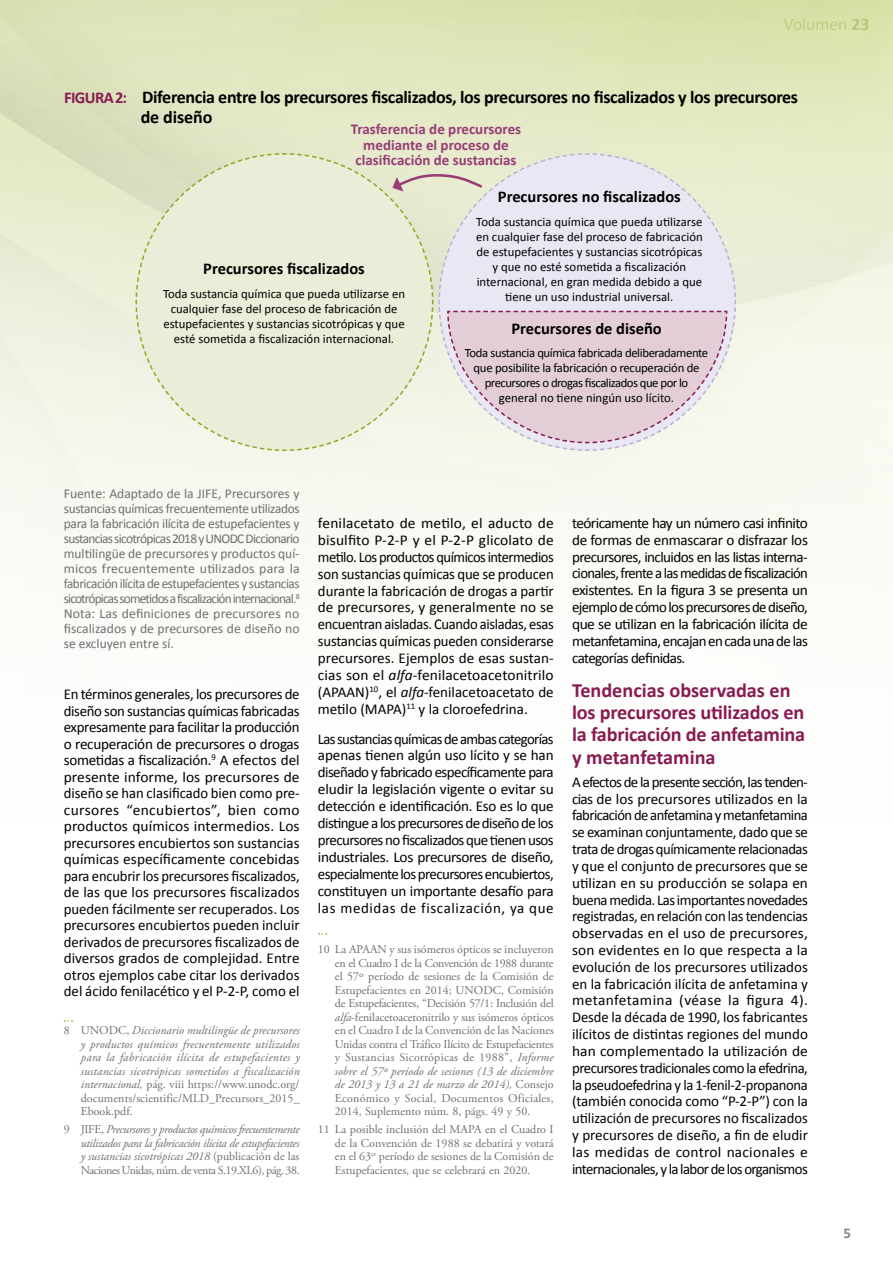
<style>
.page{position:relative;width:893px;height:1263px;background:#fff}
.page>*{position:absolute;margin:0;border:0;box-sizing:border-box;transform-origin:0 0}
.t1{font:700 20.25px/22px "Calibri";letter-spacing:-.01em;color:#881b52}
.t2{font:700 18px/19.5px "Calibri";letter-spacing:-.02em;color:#000}
.t3{font:300 17.7px "Calibri";color:#b9c676}
.t4{font:700 16.5px "Calibri";color:#000}
.t5{font:700 16.5px "Calibri";color:#881b52}
.t6{font:15px/16.8px "Calibri";letter-spacing:-.01em;color:#000;text-align:justify}
.t7{font:700 15px/15.8px "Calibri";color:#973d76;text-align:center}
.t8{font:700 15px "Calibri";color:#878786}
.t9{font:13.5px/15px "Calibri";color:#6f6f6e;text-align:justify}
.t10{font:12.75px/15px "Calibri";color:#000;text-align:center}
.t11{font:12.75px/15px "Calibri";letter-spacing:-.03em;color:#000;text-align:center}
.t12{font:12px/13.5px "Adobe Garamond Pro";color:#6f6f6e;text-align:justify}
.t13{font:italic 12px/13.5px "Adobe Garamond Pro";letter-spacing:.005em;color:#6f6f6e;text-align:justify}
.s1{font-weight:700}
.s2{font-size:16.5px;color:#881b52}
.s3{font-style:normal}
.s4{font-style:italic}
</style>
<div class="page">
<svg style="left:0;top:141px;width:893px;height:60px;background:#e4e9c8"></svg>
<svg style="left:0;top:201px;width:893px;height:373px;fill:#f7f8ef"></svg>
<svg style="left:0;top:0;width:893px;height:141px;background:#dfe4bb"></svg>
<svg style="left:65px;top:1020px;width:8px;height:2px"></svg>
<svg style="left:319px;top:933px;width:8px;height:2px"></svg>
<svg style="left:135px;top:152px;width:602px;height:300px;background:#e7e5dc"></svg>
<p class="t3" style="left:784px;top:13px;width:87px">Volumen <span class="s1">23</span></p>
<p class="t5" style="left:64px;top:87px;width:31px">Figura</p>
<p class="t2" style="left:141px;top:87px;width:659px;text-indent:-25px"><span class="s2">2:</span> Diferencia entre los precursores fiscalizados, los precursores no fiscalizados y los precursores de diseño</p>
<p class="t7" style="left:351px;top:121px;width:172px">Trasferencia de precursores mediante el proceso de clasificación de sustancias</p>
<p class="t4" style="left:203px;top:258px;width:163px">Precursores fiscalizados</p>
<p class="t10" style="left:163px;top:286px;width:244px">Toda sustancia química que pueda utilizarse en cualquier fase del proceso de fabricación de estupefacientes y sustancias sicotrópicas y que esté sometida a fiscalización internacional.</p>
<p class="t4" style="left:498px;top:186px;width:185px">Precursores no fiscalizados</p>
<p class="t10" style="left:476px;top:214px;width:228px">Toda sustancia química que pueda utilizarse en cualquier fase del proceso de fabricación de estupefacientes y sustancias sicotrópicas y que no esté sometida a fiscalización internacional, en gran medida debido a que tiene un uso industrial universal.</p>
<p class="t4" style="left:511px;top:318px;width:152px">Precursores de diseño</p>
<p class="t11" style="left:465px;top:346px;width:245px">Toda sustancia química fabricada deliberadamente que posibilite la fabricación o recuperación de precursores o drogas fiscalizados que por lo general no tiene ningún uso lícito.</p>
<p class="t9" style="left:64px;top:486px;width:237px">Fuente: Adaptado de la JIFE, Precursores y sustancias químicas frecuentemente utilizados para la fabricación ilícita de estupefacientes y sustancias sicotrópicas 2018 y UNODC Diccionario multilingüe de precursores y productos quí&shy;micos frecuentemente utilizados para la fabricación ilícita de estupefacientes y sustancias sicotrópicas sometidos a fiscalización internacional.<sup>8<br></sup>Nota: Las definiciones de precursores no fiscalizados y de precursores de diseño no se excluyen entre sí.</p>
<p class="t6" style="left:64px;top:686px;width:237px">En términos generales, los precursores de diseño son sustancias químicas fabricadas expresamente para facilitar la producción o recuperación de precursores o drogas sometidas a fiscalización.<sup>9</sup> A efectos del presente informe, los precursores de diseño se han clasificado bien como pre&shy;cursores “encubiertos”, bien como productos químicos intermedios. Los precursores encubiertos son sustancias químicas específicamente concebidas para encubrir los precursores fiscalizados, de las que los precursores fiscalizados pueden fácilmente ser recuperados. Los precursores encubiertos pueden incluir derivados de precursores fiscalizados de diversos grados de complejidad. Entre otros ejemplos cabe citar los derivados del ácido fenilacético y el P-2-P, como el</p>
<p class="t13" style="left:81px;top:1024px;width:220px;text-indent:-17px"><span class="s3">8 UNODC,</span> Diccionario multilingüe de precursores y productos químicos frecuentemente utilizados para la fabricación ilícita de estupefacientes y sustancias sicotrópicas sometidos a fiscalización internacional, <span class="s3">pág. viii https://www.unodc.org/ documents/scientific/MLD_Precursors_2015_ Ebook.pdf.</span></p>
<p class="t13" style="left:81px;top:1123px;width:220px;text-indent:-17px"><span class="s3">9 JIFE,</span> Precursores y productos químicos frecuentemente utilizados para la fabricación ilícita de estupefacientes y sustancias sicotrópicas 2018 <span class="s3">(publicación de las Naciones Unidas, núm. de venta S.19.XI.6), pág. 38.</span></p>
<p class="t6" style="left:318px;top:514px;width:237px">fenilacetato de metilo, el aducto de bisulfito P-2-P y el P-2-P glicolato de metilo. Los productos químicos intermedios son sustancias químicas que se producen durante la fabricación de drogas a partir de precursores, y generalmente no se encuentran aisladas. Cuando aisladas, esas sustancias químicas pueden considerarse precursores. Ejemplos de esas sustan&shy;cias son el <span class="s4">alfa</span>-fenilacetoacetonitrilo (APAAN)<sup>10</sup>, el <span class="s4">alfa</span>-fenilacetoacetato de metilo (MAPA)<sup>11</sup> y la cloroefedrina.</p>
<p class="t6" style="left:318px;top:730px;width:237px">Las sustancias químicas de ambas categorías apenas tienen algún uso lícito y se han diseñado y fabricado específicamente para eludir la legislación vigente o evitar su detección e identificación. Eso es lo que distingue a los precursores de diseño de los precursores no fiscalizados que tienen usos industriales. Los precursores de diseño, especialmente los precursores encubiertos, constituyen un importante desafío para las medidas de fiscalización, ya que</p>
<p class="t12" style="left:335px;top:943px;width:221px;text-indent:-17px">10 La APAAN y sus isómeros ópticos se incluyeron en el Cuadro I de la Convención de 1988 durante el 57º período de sesiones de la Comisión de Estupefacientes en 2014; UNODC, Comisión de Estupefacientes, “Decisión 57/1: Inclusión del <span class="s4">alfa</span>-fenilacetoacetonitrilo y sus isómeros ópticos en el Cuadro I de la Convención de las Naciones Unidas contra el Tráfico Ilícito de Estupefacientes y Sustancias Sicotrópicas de 1988”, <span class="s4">Informe sobre el 57º período de sesiones (13 de diciembre de 2013 y 13 a 21 de marzo de 2014),</span> Consejo Económico y Social, Documentos Oficiales, 2014, Suplemento núm. 8, págs. 49 y 50.</p>
<p class="t12" style="left:335px;top:1123px;width:220px;text-indent:-17px">11 La posible inclusión del MAPA en el Cuadro I de la Convención de 1988 se debatirá y votará en el 63<sup>er</sup> período de sesiones de la Comisión de Estupefacientes, que se celebrará en 2020.</p>
<p class="t6" style="left:572px;top:515px;width:237px">teóricamente hay un número casi infinito de formas de enmascarar o disfrazar los precursores, incluidos en las listas interna&shy;cionales, frente a las medidas de fiscalización existentes. En la figura 3 se presenta un ejemplo de cómo los precursores de diseño, que se utilizan en la fabricación ilícita de metanfetamina, encajan en cada una de las categorías definidas.</p>
<h1 class="t1" style="left:572px;top:679px;width:235px">Tendencias observadas en los precursores utilizados en la fabricación de anfetamina y metanfetamina</h1>
<p class="t6" style="left:572px;top:773px;width:237px">A efectos de la presente sección, las tenden&shy;cias de los precursores utilizados en la fabricación de anfetamina y metanfetamina se examinan conjuntamente, dado que se trata de drogas químicamente relacionadas y que el conjunto de precursores que se utilizan en su producción se solapa en buena medida. Las importantes novedades registradas, en relación con las tendencias observadas en el uso de precursores, son evidentes en lo que respecta a la evolución de los precursores utilizados en la fabricación ilícita de anfetamina y metanfetamina (véase la figura 4).<br>Desde la década de 1990, los fabricantes ilícitos de distintas regiones del mundo han complementado la utilización de precursores tradicionales como la efedrina, la pseudoefedrina y la 1-fenil-2-propanona (también conocida como “P-2-P”) con la utilización de precursores no fiscalizados y precursores de diseño, a fin de eludir las medidas de control nacionales e internacionales, y la labor de los organismos</p>
<p class="t8" style="left:843px;top:1223px;width:9px">5</p>
</div>
